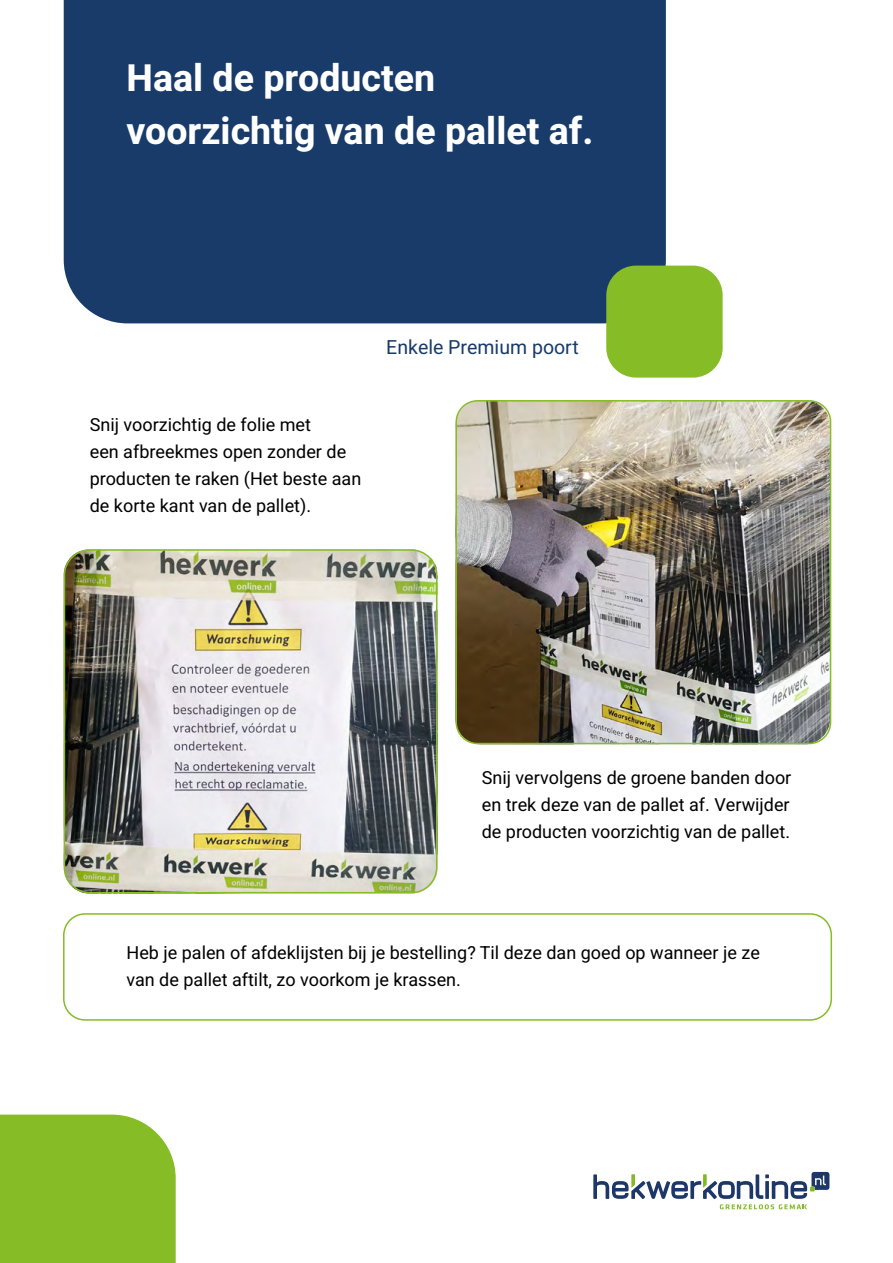
<style>
.page{position:relative;width:893px;height:1263px;background:#fff}
.page>*{position:absolute;margin:0;border:0;box-sizing:border-box;transform-origin:0 0}
.t1{font:700 37.5px/52.5px "Heebo";color:#fff}
.t2{font:19.5px "Heebo";color:#183b6a}
.t3{font:18px/27px "Heebo";color:#000}
</style>
<div class="page">
<div style="left:64px;top:0;width:602px;height:323px;background:#183b6a"></div>
<div style="left:606px;top:266px;width:117px;height:112px;background:#86bc25;border-radius:30px"></div>
<div style="left:0;top:1114px;width:176px;height:149px;background:#86bc25"></div>
<img style="left:458px;top:400px;width:372px;height:344px">
<div style="left:455px;top:400px;width:376px;height:344px;border:2px solid #86bc25;border-radius:21px"></div>
<img style="left:64px;top:550px;width:374px;height:343px">
<div style="left:64px;top:549px;width:373px;height:344px;border:2px solid #86bc25;border-radius:26px"></div>
<div style="left:63px;top:913px;width:769px;height:108px;border:2px solid #86bc25;border-radius:21px"></div>
<svg style="left:593px;top:1172px;width:236px;height:37px"></svg>
<h1 class="t1" style="left:127px;top:52px;width:468px">Haal de producten voorzichtig van de pallet af.</h1>
<p class="t3" style="left:90px;top:411px;width:273px">Snij voorzichtig de folie met<br>een afbreekmes open zonder de producten te raken (Het beste aan de korte kant van de pallet).</p>
<p class="t2" style="left:386px;top:334px;width:194px">Enkele Premium poort</p>
<p class="t3" style="left:482px;top:764px;width:311px;text-align:justify">Snij vervolgens de groene banden door en trek deze van de pallet af. Verwijder de producten voorzichtig van de pallet.</p>
<p class="t3" style="left:126px;top:939px;width:635px">Heb je palen of afdeklijsten bij je bestelling? Til deze dan goed op wanneer je ze van de pallet aftilt, zo voorkom je krassen.</p>
</div>
